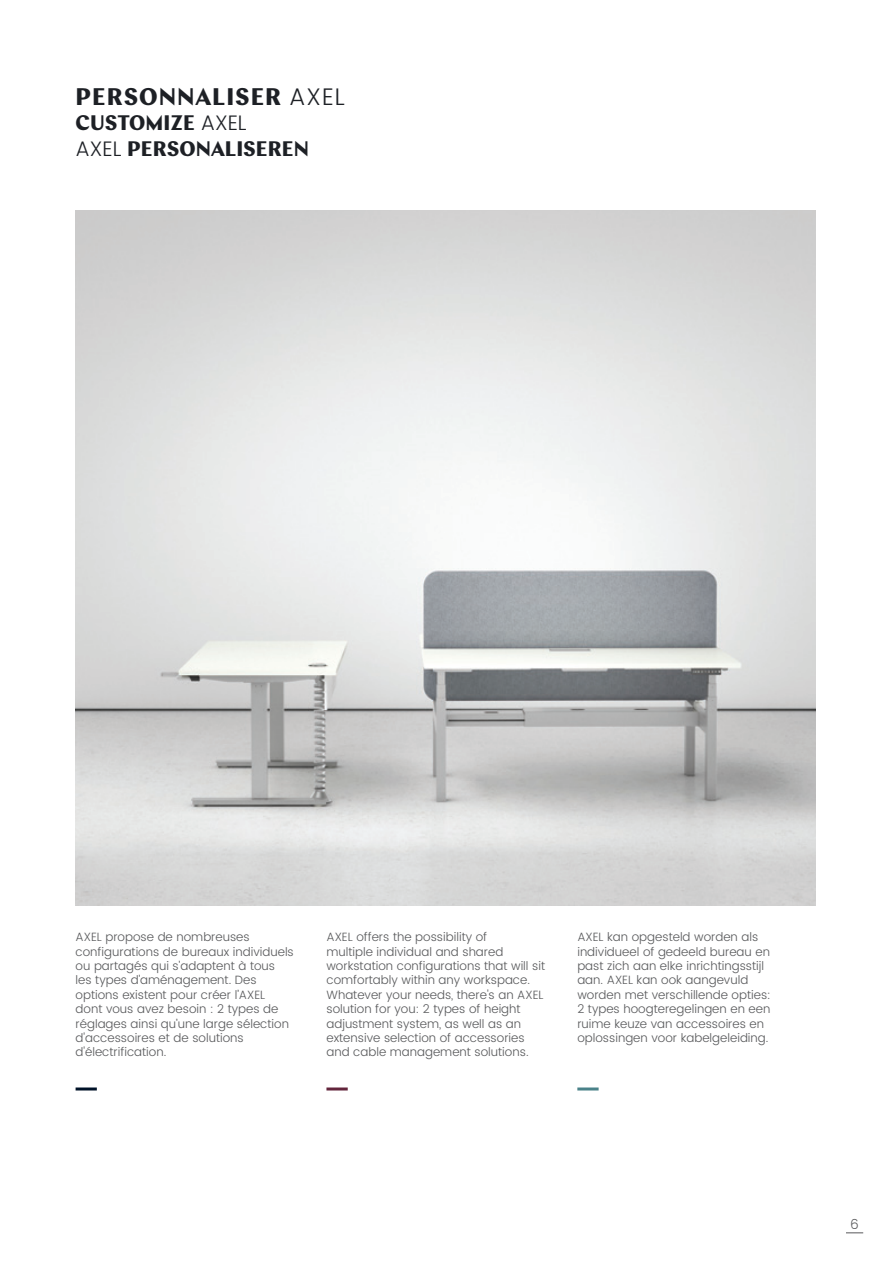
<style>
.page{position:relative;width:893px;height:1263px;background:#fff}
.page>*{position:absolute;margin:0;border:0;box-sizing:border-box;transform-origin:0 0}
.t1{font:700 24px "Chap";letter-spacing:.04em;color:#1d2025}
.t2{font:700 21px "Chap";color:#1d2025}
.t3{font:300 13.5px "Poppins";color:#57585a}
.t4{font:300 12px/14.4px "Poppins";color:#57585a}
.s1{font-family:"Poppins";font-weight:300}
</style>
<div class="page">
<svg style="left:846px;top:1232px;width:17px;height:1px"></svg>
<hr style="left:76px;top:1087px;width:21px;height:3px;background:#001228">
<hr style="left:326px;top:1087px;width:22px;height:3px;background:#63253c">
<hr style="left:577px;top:1087px;width:22px;height:3px;background:#4a8289">
<img style="left:76px;top:210px;width:739px;height:695px">
<p class="t1" style="left:76px;top:81px;width:271px">PERSONNALISER <span class="s1">AXEL</span></p>
<p class="t2" style="left:76px;top:109px;width:173px">CUSTOMIZE <span class="s1">AXEL</span></p>
<p class="t2" style="left:76px;top:135px;width:235px"><span class="s1">AXEL</span> PERSONALISEREN</p>
<p class="t4" style="left:76px;top:930px;width:220px">AXEL propose de nombreuses configurations de bureaux individuels ou partagés qui s’adaptent à tous les types d’aménagement. Des options existent pour créer l’AXEL dont vous avez besoin : 2 types de réglages ainsi qu’une large sélection d'accessoires et de solutions d'électrification.</p>
<p class="t4" style="left:326px;top:930px;width:220px">AXEL offers the possibility of<br>multiple individual and shared workstation configurations that will sit comfortably within any workspace.<br>Whatever your needs, there's an AXEL solution for you: 2 types of height adjustment system, as well as an extensive selection of accessories and cable management solutions.</p>
<p class="t4" style="left:577px;top:930px;width:195px">AXEL kan opgesteld worden als individueel of gedeeld bureau en past zich aan elke inrichtingsstijl aan. AXEL kan ook aangevuld worden met verschillende opties:<br>2 types hoogteregelingen en een ruime keuze van accessoires en oplossingen voor kabelgeleiding.</p>
<p class="t3" style="left:850px;top:1214px;width:10px">6</p>
</div>
